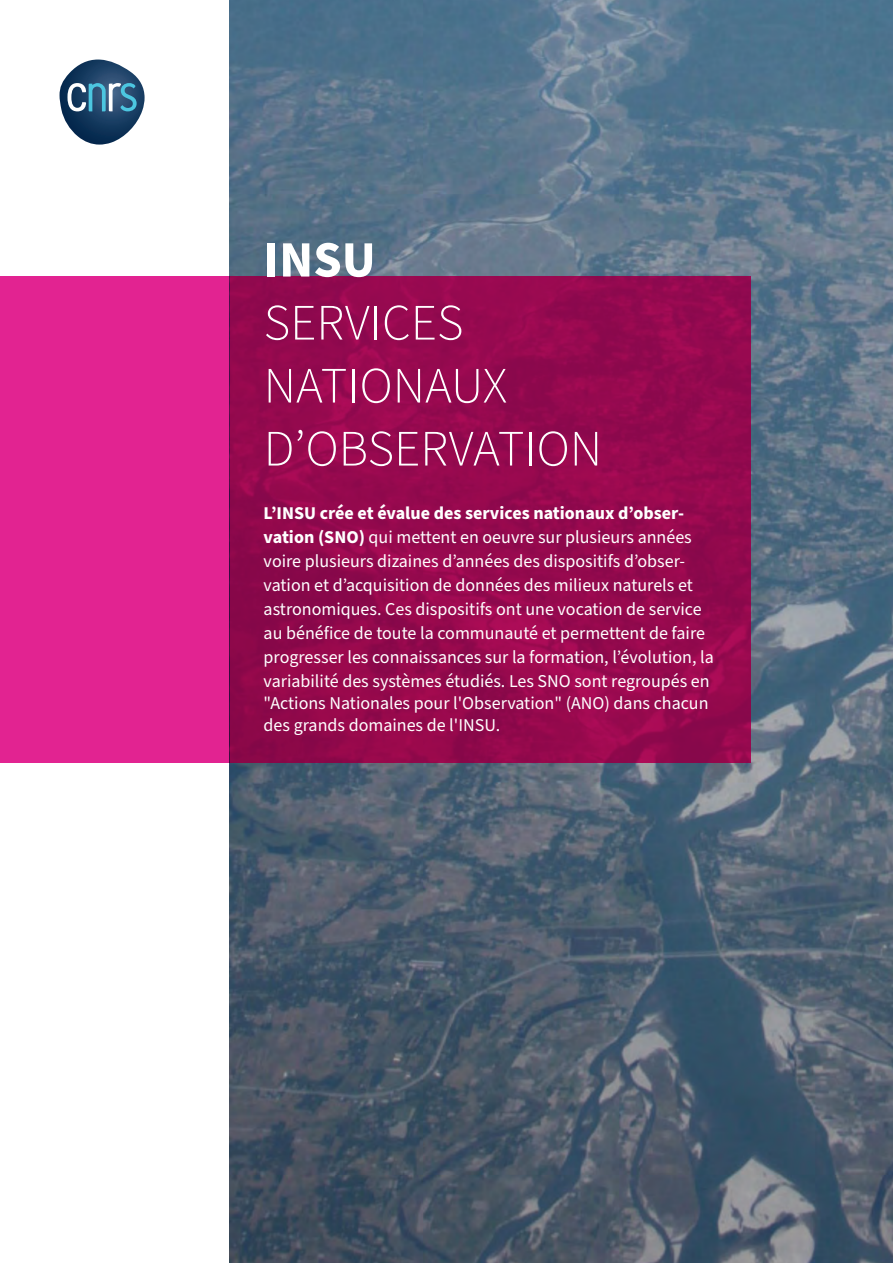
<style>
.page{position:relative;width:893px;height:1263px;background:#fff}
.page>*{position:absolute;margin:0;border:0;box-sizing:border-box;transform-origin:0 0}
.t1{font:300 51px "Source Sans Pro";color:#fff}
.t2{font:700 51px "Source Sans Pro";color:#fff}
.t3{font:18px/24px "Source Sans Pro";color:#fff}
.s1{font-weight:700}
</style>
<div class="page">
<svg style="left:60px;top:60px;width:85px;height:85px"></svg>
<img style="left:230px;top:0;width:663px;height:1263px">
<svg style="left:0;top:276px;width:750px;height:487px;background:#ac1062"></svg>
<p class="t2" style="left:264px;top:225px;width:114px">INSU</p>
<p class="t1" style="left:264px;top:289px;width:201px">SERVICES</p>
<p class="t1" style="left:264px;top:352px;width:245px">NATIONAUX</p>
<p class="t1" style="left:264px;top:414px;width:340px">D’OBSERVATION</p>
<p class="t3" style="left:264px;top:502px;width:452px"><span class="s1">L’INSU crée et évalue des services nationaux d’obser&shy;vation (SNO)</span> qui mettent en oeuvre sur plusieurs années voire plusieurs dizaines d’années des dispositifs d’obser&shy;vation et d’acquisition de données des milieux naturels et astronomiques. Ces dispositifs ont une vocation de service au bénéfice de toute la communauté et permettent de faire progresser les connaissances sur la formation, l’évolution, la variabilité des systèmes étudiés. Les SNO sont regroupés en</p>
<p class="t3" style="left:264px;top:693px;width:446px;line-height:21.6px">"Actions Nationales pour l'Observation" (ANO) dans chacun des grands domaines de l'INSU.</p>
</div>
